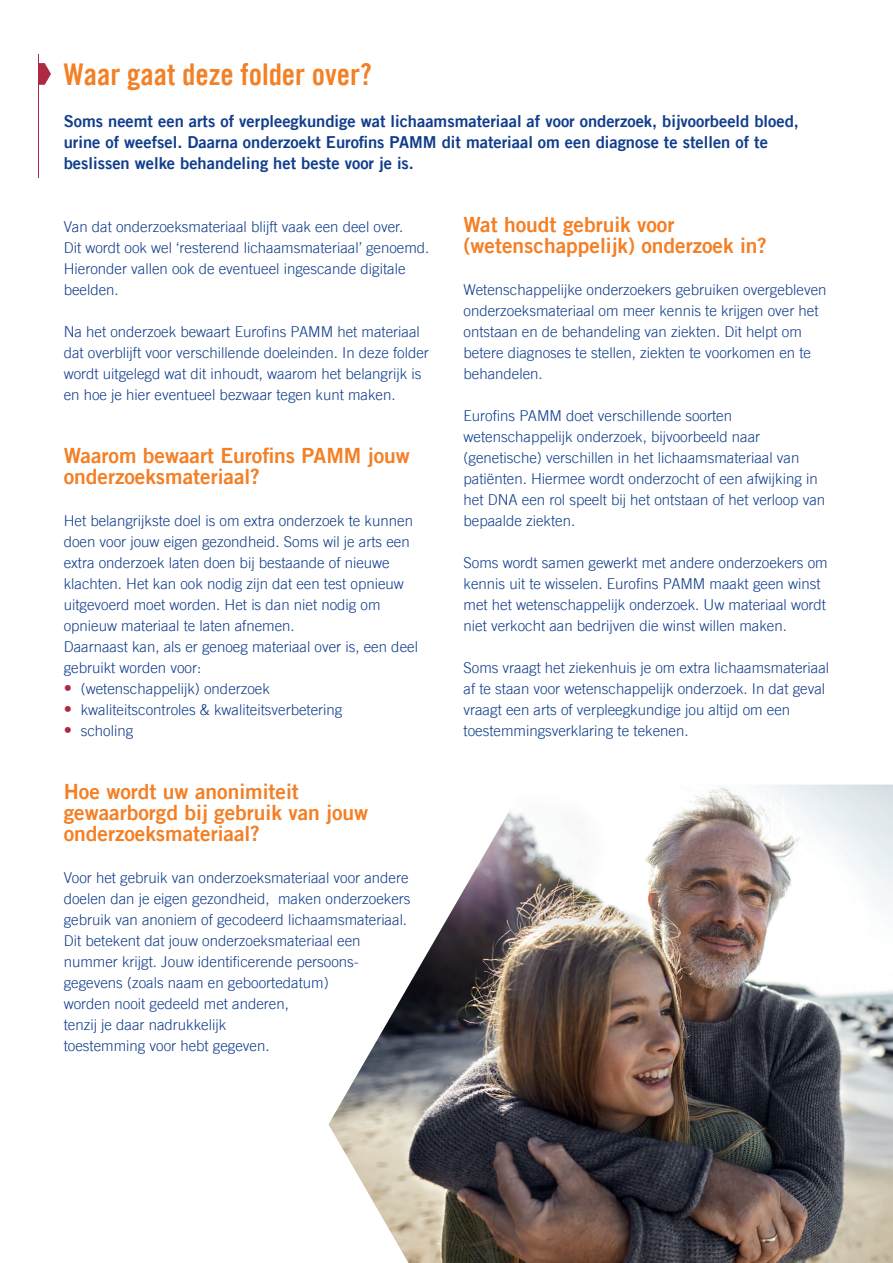
<style>
.page{position:relative;width:893px;height:1263px;background:#fff}
.page>*{position:absolute;margin:0;border:0;box-sizing:border-box;transform-origin:0 0}
.KOP{font:30px "Trade Gothic LT Bold Cond Twenty";color:#f48026}
.Tussenkop{font:21px/21px "Trade Gothic LT Bold Two";color:#f48026}
.Inleiding{font:16.5px/21px "Trade Gothic LT Bold Two";color:#103d8c}
.Bodytekst{font:300 15px/21px "Trade Gothic LT";color:#103d8c}
.s1{font-size:16.5px;color:#ae2a42}
</style>
<div class="page">
<hr style="left:38px;top:54px;width:1px;height:123px;background:#ae2a42">
<svg style="left:39px;top:63px;width:12px;height:22px"></svg>
<img style="left:328px;top:784px;width:565px;height:479px">
<p class="KOP" style="left:64px;top:56px;width:310px">Waar gaat deze folder over?</p>
<p class="Inleiding" style="left:64px;top:110px;width:737px">Soms neemt een arts of verpleegkundige wat lichaamsmateriaal af voor onderzoek, bijvoorbeeld bloed, urine of weefsel. Daarna onderzoekt Eurofins PAMM dit materiaal om een diagnose te stellen of te beslissen welke behandeling het beste voor je is.</p>
<p class="Bodytekst" style="left:64px;top:216px;width:341px">Van dat onderzoeksmateriaal blijft vaak een deel over.</p>
<p class="Bodytekst" style="left:64px;top:237px;width:367px">Dit wordt ook wel ‘resterend lichaamsmateriaal’ genoemd.<br>Hieronder vallen ook de eventueel ingescande digitale beelden.</p>
<p class="Bodytekst" style="left:64px;top:321px;width:367px">Na het onderzoek bewaart Eurofins PAMM het materiaal dat overblijft voor verschillende doeleinden. In deze folder wordt uitgelegd wat dit inhoudt, waarom het belangrijk is en hoe je hier eventueel bezwaar tegen kunt maken.</p>
<p class="Tussenkop" style="left:64px;top:444px;width:348px">Waarom bewaart Eurofins PAMM jouw onderzoeksmateriaal?</p>
<p class="Bodytekst" style="left:64px;top:510px;width:351px">Het belangrijkste doel is om extra onderzoek te kunnen doen voor jouw eigen gezondheid. Soms wil je arts een extra onderzoek laten doen bij bestaande of nieuwe klachten. Het kan ook nodig zijn dat een test opnieuw uitgevoerd moet worden. Het is dan niet nodig om opnieuw materiaal te laten afnemen.</p>
<p class="Bodytekst" style="left:64px;top:636px;width:356px">Daarnaast kan, als er genoeg materiaal over is, een deel gebruikt worden voor:</p>
<p class="Bodytekst" style="left:64px;top:678px;width:208px"><span class="s1">•</span> (wetenschappelijk) onderzoek</p>
<p class="Bodytekst" style="left:64px;top:699px;width:280px"><span class="s1">•</span> kwaliteitscontroles &amp; kwaliteitsverbetering</p>
<p class="Bodytekst" style="left:64px;top:720px;width:71px"><span class="s1">•</span> scholing</p>
<p class="Tussenkop" style="left:64px;top:780px;width:306px">Hoe wordt uw anonimiteit gewaarborgd bij gebruik van jouw onderzoeksmateriaal?</p>
<p class="Bodytekst" style="left:64px;top:867px;width:348px">Voor het gebruik van onderzoeksmateriaal voor andere doelen dan je eigen gezondheid, maken onderzoekers gebruik van anoniem of gecodeerd lichaamsmateriaal.<br>Dit betekent dat jouw onderzoeksmateriaal een nummer krijgt. Jouw identificerende persoons&shy;gegevens (zoals naam en geboortedatum)<br>worden nooit gedeeld met anderen,<br>tenzij je daar nadrukkelijk<br>toestemming voor hebt gegeven.</p>
<p class="Tussenkop" style="left:463px;top:213px;width:305px">Wat houdt gebruik voor (wetenschappelijk) onderzoek in?</p>
<p class="Bodytekst" style="left:463px;top:279px;width:365px">Wetenschappelijke onderzoekers gebruiken overgebleven onderzoeksmateriaal om meer kennis te krijgen over het ontstaan en de behandeling van ziekten. Dit helpt om betere diagnoses te stellen, ziekten te voorkomen en te behandelen.</p>
<p class="Bodytekst" style="left:463px;top:405px;width:363px">Eurofins PAMM doet verschillende soorten wetenschappelijk onderzoek, bijvoorbeeld naar (genetische) verschillen in het lichaamsmateriaal van patiënten. Hiermee wordt onderzocht of een afwijking in het DNA een rol speelt bij het ontstaan of het verloop van bepaalde ziekten.</p>
<p class="Bodytekst" style="left:463px;top:552px;width:366px">Soms wordt samen gewerkt met andere onderzoekers om kennis uit te wisselen. Eurofins PAMM maakt geen winst met het wetenschappelijk onderzoek. Uw materiaal wordt niet verkocht aan bedrijven die winst willen maken.</p>
<p class="Bodytekst" style="left:463px;top:657px;width:367px">Soms vraagt het ziekenhuis je om extra lichaamsmateriaal af te staan voor wetenschappelijk onderzoek. In dat geval vraagt een arts of verpleegkundige jou altijd om een toestemmingsverklaring te tekenen.</p>
</div>
